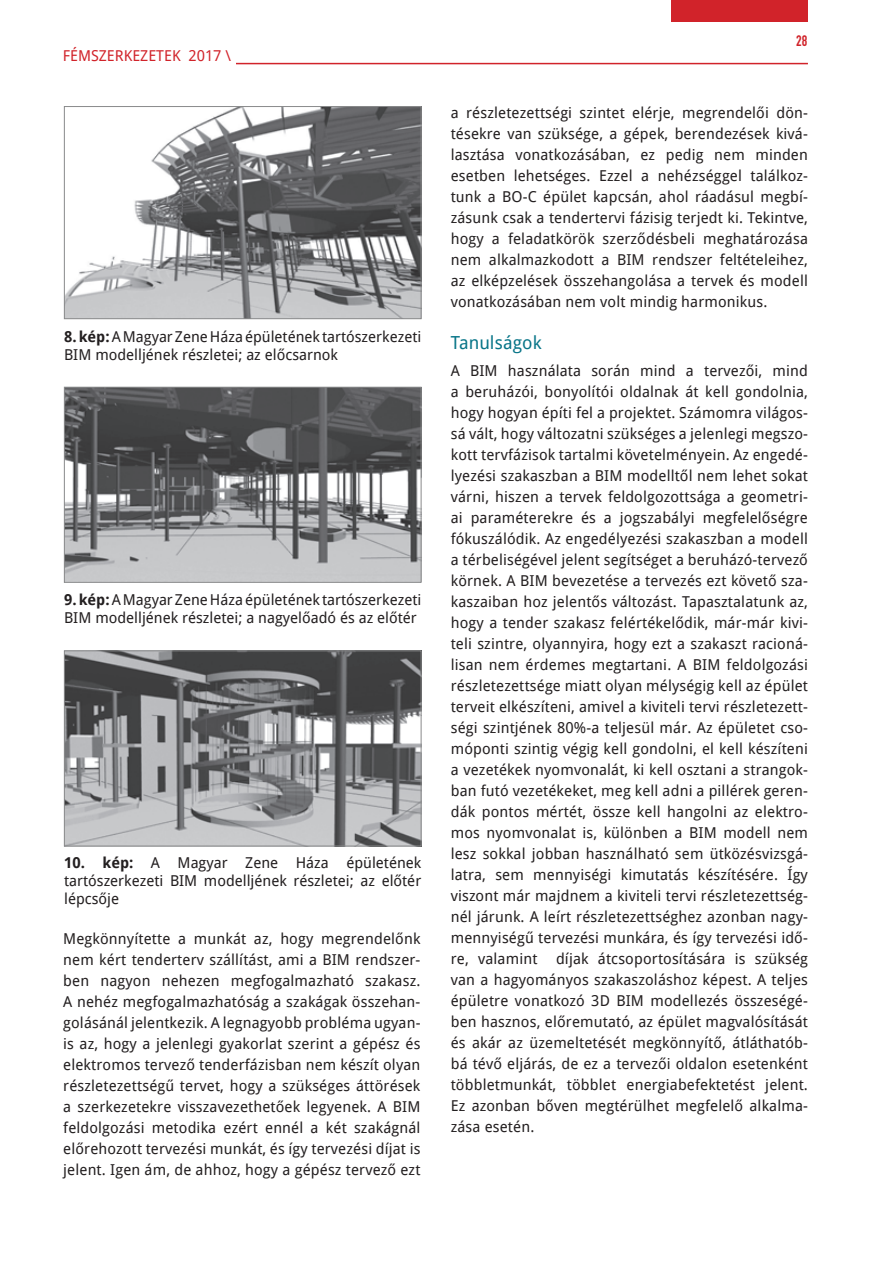
<style>
.page{position:relative;width:893px;height:1263px;background:#fff}
.page>*{position:absolute;margin:0;border:0;box-sizing:border-box;transform-origin:0 0}
.t1{font:18px "Droid Sans";letter-spacing:.005em;color:#087588}
.t2{font:15px/21px "Droid Sans";color:#231f20;text-align:justify}
.t3{font:15px "Droid Sans";color:#d1232a}
.t4{font:15px "DIN Engschrift PFL";color:#d1232a}
.s1{font-weight:700}
</style>
<div class="page">
<hr style="left:236px;top:63px;width:572px;height:1px;background:#d1232a">
<div style="left:672px;top:0;width:136px;height:21px;background:#d1232a"></div>
<img style="left:66px;top:108px;width:353px;height:209px">
<div style="left:64px;top:106px;width:357px;height:213px;border:1px solid #898a8b"></div>
<img style="left:66px;top:389px;width:353px;height:192px">
<div style="left:64px;top:387px;width:357px;height:196px;border:1px solid #898a8b"></div>
<img style="left:66px;top:653px;width:353px;height:191px">
<div style="left:64px;top:651px;width:357px;height:195px;border:1px solid #898a8b"></div>
<p class="t3" style="left:63px;top:45px;width:170px">FÉMSZERKEZETEK 2017 \</p>
<p class="t2" style="left:64px;top:327px;width:359px;line-height:18px"><span class="s1">8. kép:</span> A Magyar Zene Háza épületének tartószerkezeti<br>BIM modelljének részletei; az előcsarnok</p>
<p class="t2" style="left:64px;top:590px;width:359px;line-height:18px"><span class="s1">9. kép:</span> A Magyar Zene Háza épületének tartószerkezeti<br>BIM modelljének részletei; a nagyelőadó és az előtér</p>
<p class="t2" style="left:64px;top:853px;width:359px;line-height:18px"><span class="s1">10. kép:</span> A Magyar Zene Háza épületének tartószerkezeti BIM modelljének részletei; az előtér lépcsője</p>
<p class="t2" style="left:63px;top:927px;width:359px">Megkönnyítette a munkát az, hogy megrendelőnk nem kért tenderterv szállítást, ami a BIM rendszer&shy;ben nagyon nehezen megfogalmazható szakasz.<br>A nehéz megfogalmazhatóság a szakágak összehan&shy;golásánál jelentkezik. A legnagyobb probléma ugyan&shy;is az, hogy a jelenlegi gyakorlat szerint a gépész és elektromos tervező tenderfázisban nem készít olyan részletezettségű tervet, hogy a szükséges áttörések a szerkezetekre visszavezethetőek legyenek. A BIM feldolgozási metodika ezért ennél a két szakágnál előrehozott tervezési munkát, és így tervezési díjat is jelent. Igen ám, de ahhoz, hogy a gépész tervező ezt</p>
<p class="t4" style="left:796px;top:32px;width:13px">28</p>
<p class="t2" style="left:451px;top:101px;width:359px">a részletezettségi szintet elérje, megrendelői dön&shy;tésekre van szüksége, a gépek, berendezések kivá&shy;lasztása vonatkozásában, ez pedig nem minden esetben lehetséges. Ezzel a nehézséggel találkoz&shy;tunk a BO-C épület kapcsán, ahol ráadásul megbí&shy;zásunk csak a tendertervi fázisig terjedt ki. Tekintve, hogy a feladatkörök szerződésbeli meghatározása nem alkalmazkodott a BIM rendszer feltételeihez, az elképzelések összehangolása a tervek és modell vonatkozásában nem volt mindig harmonikus.</p>
<p class="t1" style="left:451px;top:330px;width:92px">Tanulságok</p>
<p class="t2" style="left:451px;top:359px;width:359px">A BIM használata során mind a tervezői, mind a beruházói, bonyolítói oldalnak át kell gondolnia, hogy hogyan építi fel a projektet. Számomra világos&shy;sá vált, hogy változatni szükséges a jelenlegi megszo&shy;kott tervfázisok tartalmi követelményein. Az engedé&shy;lyezési szakaszban a BIM modelltől nem lehet sokat várni, hiszen a tervek feldolgozottsága a geometri&shy;ai paraméterekre és a jogszabályi megfelelőségre fókuszálódik. Az engedélyezési szakaszban a modell a térbeliségével jelent segítséget a beruházó-tervező körnek. A BIM bevezetése a tervezés ezt követő sza&shy;kaszaiban hoz jelentős változást. Tapasztalatunk az, hogy a tender szakasz felértékelődik, már-már kivi&shy;teli szintre, olyannyira, hogy ezt a szakaszt racioná&shy;lisan nem érdemes megtartani. A BIM feldolgozási részletezettsége miatt olyan mélységig kell az épület terveit elkészíteni, amivel a kiviteli tervi részletezett&shy;ségi szintjének 80%-a teljesül már. Az épületet cso&shy;móponti szintig végig kell gondolni, el kell készíteni a vezetékek nyomvonalát, ki kell osztani a strangok&shy;ban futó vezetékeket, meg kell adni a pillérek geren&shy;dák pontos mértét, össze kell hangolni az elektro&shy;mos nyomvonalat is, különben a BIM modell nem lesz sokkal jobban használható sem ütközésvizsgá&shy;latra, sem mennyiségi kimutatás készítésére. Így viszont már majdnem a kiviteli tervi részletezettség&shy;nél járunk. A leírt részletezettséghez azonban nagy&shy;mennyiségű tervezési munkára, és így tervezési idő&shy;re, valamint díjak átcsoportosítására is szükség van a hagyományos szakaszoláshoz képest. A teljes épületre vonatkozó 3D BIM modellezés összeségé&shy;ben hasznos, előremutató, az épület magvalósítását és akár az üzemeltetését megkönnyítő, átláthatób&shy;bá tévő eljárás, de ez a tervezői oldalon esetenként többletmunkát, többlet energiabefektetést jelent.<br>Ez azonban bőven megtérülhet megfelelő alkalma&shy;zása esetén.</p>
</div>
